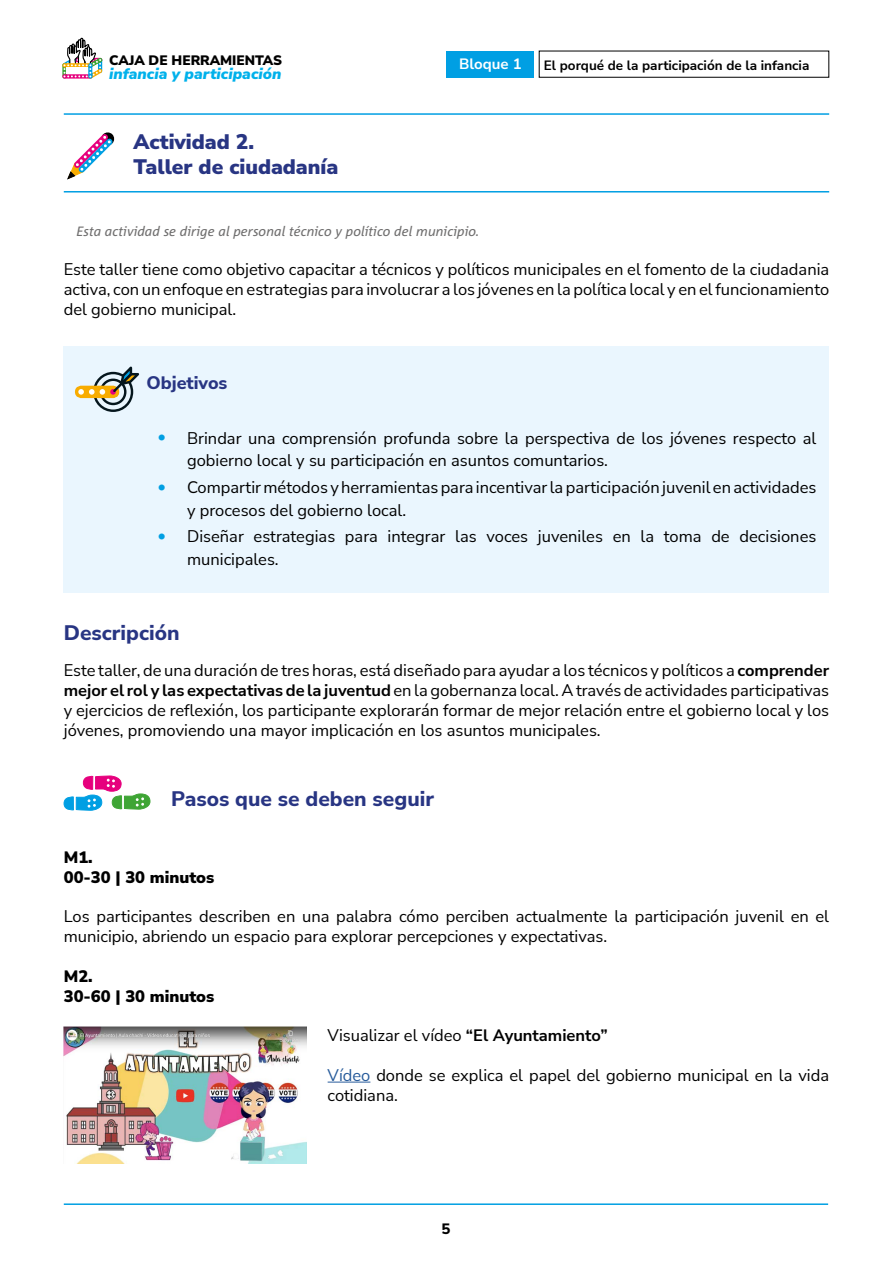
<style>
.page{position:relative;width:893px;height:1263px;background:#fff}
.page>*{position:absolute;margin:0;border:0;box-sizing:border-box;transform-origin:0 0}
.titulo_2{font:800 21px "Nunito Sans";color:#283583}
.titulo_2_-_ACTIVIDAD{font:900 21px/25.2px "Nunito Sans";color:#283583}
.titulo_3{font:800 18px "Nunito Sans";color:#283583}
.GeneralTexto{font:16.5px/19.8px "Nunito Sans";color:#000}
.GeneralTexto-2{font:900 16.5px "Nunito Sans";color:#000}
.t1{font:italic 900 15.45px "Nunito Sans";color:#00b1eb}
.t2{font:700 15px "Nunito Sans";color:#fff}
.t3{font:800 15px "Nunito Sans";color:#000}
.t4{font:900 13.65px "Nunito Sans";color:#000}
.GeneralPie{font:italic 13.5px "Corpid";color:#706f6f}
.t5{font:700 13.5px "Nunito Sans";color:#000}
.s1{font-weight:900;color:#009fe3}
.s2{font-weight:700}
.s3{color:#275b9b}
</style>
<div class="page">
<svg style="left:62px;top:37px;width:41px;height:42px"></svg>
<div style="left:446px;top:51px;width:88px;height:26px;background:#009fe3"></div>
<hr style="left:64px;top:1203px;width:764px;height:2px;background:#009fe3">
<div style="left:64px;top:347px;width:765px;height:246px;background:#eaf6fe"></div>
<hr style="left:64px;top:113px;width:765px;height:2px;background:#009fe3">
<hr style="left:64px;top:191px;width:765px;height:1px;background:#009fe3">
<hr style="left:328px;top:1082px;width:42px;height:1px;background:#275b9b">
<svg style="left:67px;top:132px;width:48px;height:48px"></svg>
<div style="left:93px;top:372px;width:40px;height:40px;border:2px solid #05161d;border-radius:50%"></div>
<div style="left:100px;top:379px;width:26px;height:26px;border:2px solid #05161d;border-radius:50%"></div>
<div style="left:75px;top:386px;width:44px;height:12px;background:#f8ac00;border-radius:6px"></div>
<svg style="left:78px;top:366px;width:62px;height:29px"></svg>
<svg style="left:63px;top:775px;width:88px;height:36px"></svg>
<img style="left:64px;top:1027px;width:242px;height:136px">
<p class="t4" style="left:109px;top:51px;width:174px">CAJA DE HERRAMIENTAS</p>
<p class="t1" style="left:109px;top:62px;width:174px">infancia y participación</p>
<p class="titulo_2_-_ACTIVIDAD" style="left:134px;top:128px;width:206px">Actividad 2.<br>Taller de ciudadanía</p>
<p class="t2" style="left:459px;top:53px;width:64px">Bloque 1</p>
<p class="t5" style="left:544px;top:55px;width:267px">El porqué de la participación de la infancia</p>
<p class="GeneralPie" style="left:77px;top:223px;width:404px">Esta actividad se dirige al personal técnico y político del municipio.</p>
<p class="GeneralTexto" style="left:64px;top:259px;width:767px;text-align:justify">Este taller tiene como objetivo capacitar a técnicos y políticos municipales en el fomento de la ciudadania activa, con un enfoque en estrategias para involucrar a los jóvenes en la política local y en el funcionamiento del gobierno municipal.</p>
<p class="titulo_3" style="left:146px;top:370px;width:82px">Objetivos</p>
<p class="GeneralTexto" style="left:187px;top:426px;width:631px;line-height:22.5px;text-indent:-30px"><span class="s1">•</span> Brindar una comprensión profunda sobre la perspectiva de los jóvenes respecto al gobierno local y su participación en asuntos comuntarios.</p>
<p class="GeneralTexto" style="left:187px;top:475px;width:631px;line-height:22.5px;text-indent:-30px"><span class="s1">•</span> Compartir métodos y herramientas para incentivar la participación juvenil en actividades y procesos del gobierno local.</p>
<p class="GeneralTexto" style="left:187px;top:525px;width:631px;line-height:22.5px;text-indent:-30px"><span class="s1">•</span> Diseñar estrategias para integrar las voces juveniles en la toma de decisiones municipales.</p>
<p class="titulo_2" style="left:64px;top:617px;width:117px">Descripción</p>
<p class="GeneralTexto" style="left:64px;top:660px;width:767px;text-align:justify">Este taller, de una duración de tres horas, está diseñado para ayudar a los técnicos y políticos a <span class="s2">comprender mejor el rol y las expectativas de la juventud</span> en la gobernanza local. A través de actividades participativas y ejercicios de reflexión, los participante explorarán formar de mejor relación entre el gobierno local y los jóvenes, promoviendo una mayor implicación en los asuntos municipales.</p>
<p class="titulo_2" style="left:171px;top:784px;width:264px">Pasos que se deben seguir</p>
<p class="GeneralTexto-2" style="left:64px;top:845px;width:30px">M1.</p>
<p class="GeneralTexto-2" style="left:64px;top:865px;width:152px">00-30 | 30 minutos</p>
<p class="GeneralTexto" style="left:64px;top:906px;width:767px">Los participantes describen en una palabra cómo perciben actualmente la participación juvenil en el municipio, abriendo un espacio para explorar percepciones y expectativas.</p>
<p class="GeneralTexto-2" style="left:64px;top:964px;width:30px">M2.</p>
<p class="GeneralTexto-2" style="left:64px;top:984px;width:152px">30-60 | 30 minutos</p>
<p class="GeneralTexto" style="left:328px;top:1025px;width:282px">Visualizar el vídeo <span class="s2">“El Ayuntamiento”</span></p>
<p class="GeneralTexto" style="left:328px;top:1064px;width:503px"><span class="s3">Vídeo</span> donde se explica el papel del gobierno municipal en la vida cotidiana.</p>
<p class="t3" style="left:441px;top:1218px;width:10px">5</p>
</div>
